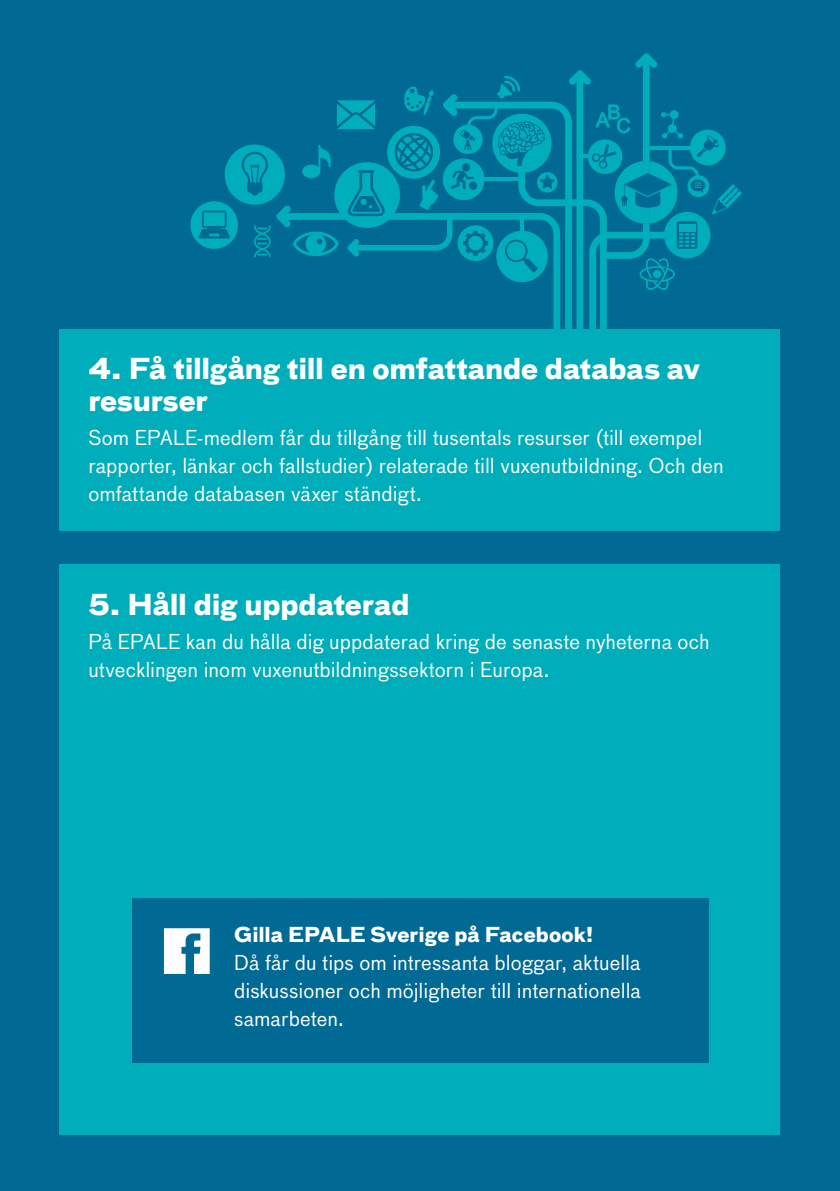
<style>
.page{position:relative;width:840px;height:1191px;background:#fff}
.page>*{position:absolute;margin:0;border:0;box-sizing:border-box;transform-origin:0 0}
.t1{font:700 28px/32px "Bau Pro";letter-spacing:-.005em;color:#fff}
.Brödtext{font:20px/28px "Bau Pro";letter-spacing:.005em;color:#fff}
.Ingress{font:20px/28px "Bau Pro";letter-spacing:.005em;color:#fff;text-align:justify}
.Ingress-2{font:700 20px "Bau Pro";color:#fff}
</style>
<div class="page">
<div style="left:0;top:0;width:839px;height:1191px;background:#006a95"></div>
<svg style="left:190px;top:145px;width:92px;height:112px"></svg>
<svg style="left:276px;top:162px;width:16px;height:95px"></svg>
<svg style="left:292px;top:53px;width:449px;height:276px"></svg>
<div style="left:60px;top:565px;width:719px;height:570px;background:#00adba"></div>
<div style="left:60px;top:329px;width:719px;height:201px;background:#00adba"></div>
<div style="left:132px;top:898px;width:575px;height:165px;background:#006a95"></div>
<h2 class="t1" style="left:88px;top:351px;width:613px">4. Få tillgång till en omfattande databas av resurser</h2>
<p class="Brödtext" style="left:88px;top:422px;width:636px">Som EPALE-medlem får du tillgång till tusentals resurser (till exempel rapporter, länkar och fallstudier) relaterade till vuxenutbildning. Och den omfattande databasen växer ständigt.</p>
<h2 class="t1" style="left:88px;top:586px;width:322px">5. Håll dig uppdaterad</h2>
<p class="Brödtext" style="left:88px;top:626px;width:622px">På EPALE kan du hålla dig uppdaterad kring de senaste nyheterna och utvecklingen inom vuxenutbildningssektorn i Europa.</p>
<p class="Ingress-2" style="left:234px;top:917px;width:360px">Gilla EPALE Sverige på Facebook!</p>
<p class="Ingress" style="left:234px;top:948px;width:408px">Då får du tips om intressanta bloggar, aktuella diskussioner och möjligheter till internationella samarbeten.</p>
</div>
